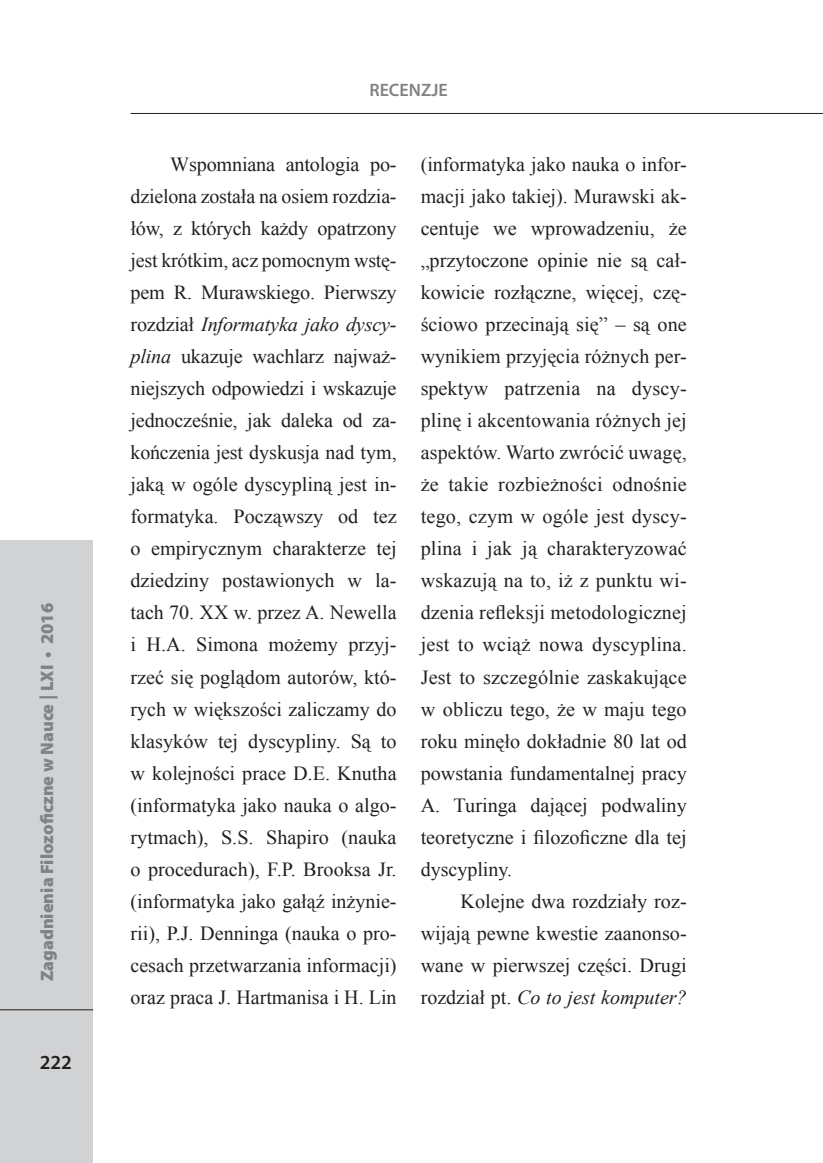
<style>
.page{position:relative;width:823px;height:1163px;background:#fff}
.page>*{position:absolute;margin:0;border:0;box-sizing:border-box;transform-origin:0 0}
.Tekst_recenzje_ZF{font:20px/32px "Times New Roman";color:#231f20;text-align:justify}
.t1{font:600 20px "Myriad Pro";color:#231f20}
.t2{font:900 18px "Myriad Pro";color:#808285}
.t3{font:600 18px "Myriad Pro";color:#808285}
.s1{font-style:italic}
</style>
<div class="page">
<div style="left:0;top:540px;width:93px;height:622px;background:#d1d2d4"></div>
<hr style="left:130px;top:113px;width:692px;height:1px;background:#231f20">
<hr style="left:0;top:1009px;width:93px;height:1px;background:#231f20">
<p class="t2" style="left:35px;top:981px;width:380px;rotate:-90deg">Zagadnienia Filozoficzne w Nauce | LXI • 2016</p>
<p class="t1" style="left:40px;top:1049px;width:34px">222</p>
<p class="t3" style="left:369px;top:79px;width:80px">RECENZJE</p>
<p class="Tekst_recenzje_ZF" style="left:130px;top:148px;width:267px;text-indent:40px">Wspomniana antologia po&shy;dzielona została na osiem rozdzia&shy;łów, z których każdy opatrzony jest krótkim, acz pomocnym wstę&shy;pem R. Murawskiego. Pierwszy rozdział <span class="s1">Informatyka jako dyscy&shy;plina</span> ukazuje wachlarz najważ&shy;niejszych odpowiedzi i wskazuje jednocześnie, jak daleka od za&shy;kończenia jest dyskusja nad tym, jaką w ogóle dyscypliną jest in&shy;formatyka. Począwszy od tez o empirycznym charakterze tej dziedziny postawionych w la&shy;tach 70. XX w. przez A. Newella i H.A. Simona możemy przyj&shy;rzeć się poglądom autorów, któ&shy;rych w większości zaliczamy do klasyków tej dyscypliny. Są to w kolejności prace D.E. Knutha (informatyka jako nauka o algo&shy;rytmach), S.S. Shapiro (nauka o procedurach), F.P. Brooksa Jr. (informatyka jako gałąź inżynie&shy;rii), P.J. Denninga (nauka o pro&shy;cesach przetwarzania informacji) oraz praca J. Hartmanisa i H. Lin</p>
<p class="Tekst_recenzje_ZF" style="left:420px;top:148px;width:267px">(informatyka jako nauka o infor&shy;macji jako takiej). Murawski ak&shy;centuje we wprowadzeniu, że „przytoczone opinie nie są cał&shy;kowicie rozłączne, więcej, czę&shy;ściowo przecinają się” – są one wynikiem przyjęcia różnych per&shy;spektyw patrzenia na dyscy&shy;plinę i akcentowania różnych jej aspektów. Warto zwrócić uwagę, że takie rozbieżności odnośnie tego, czym w ogóle jest dyscy&shy;plina i jak ją charakteryzować wskazują na to, iż z punktu wi&shy;dzenia refleksji metodologicznej jest to wciąż nowa dyscyplina.<br>Jest to szczególnie zaskakujące w obliczu tego, że w maju tego roku minęło dokładnie 80 lat od powstania fundamentalnej pracy A. Turinga dającej podwaliny teoretyczne i filozoficzne dla tej dyscypliny.</p>
<p class="Tekst_recenzje_ZF" style="left:420px;top:884px;width:267px;text-indent:40px">Kolejne dwa rozdziały roz&shy;wijają pewne kwestie zaanonso&shy;wane w pierwszej części. Drugi rozdział pt. <span class="s1">Co to jest komputer?</span></p>
</div>
